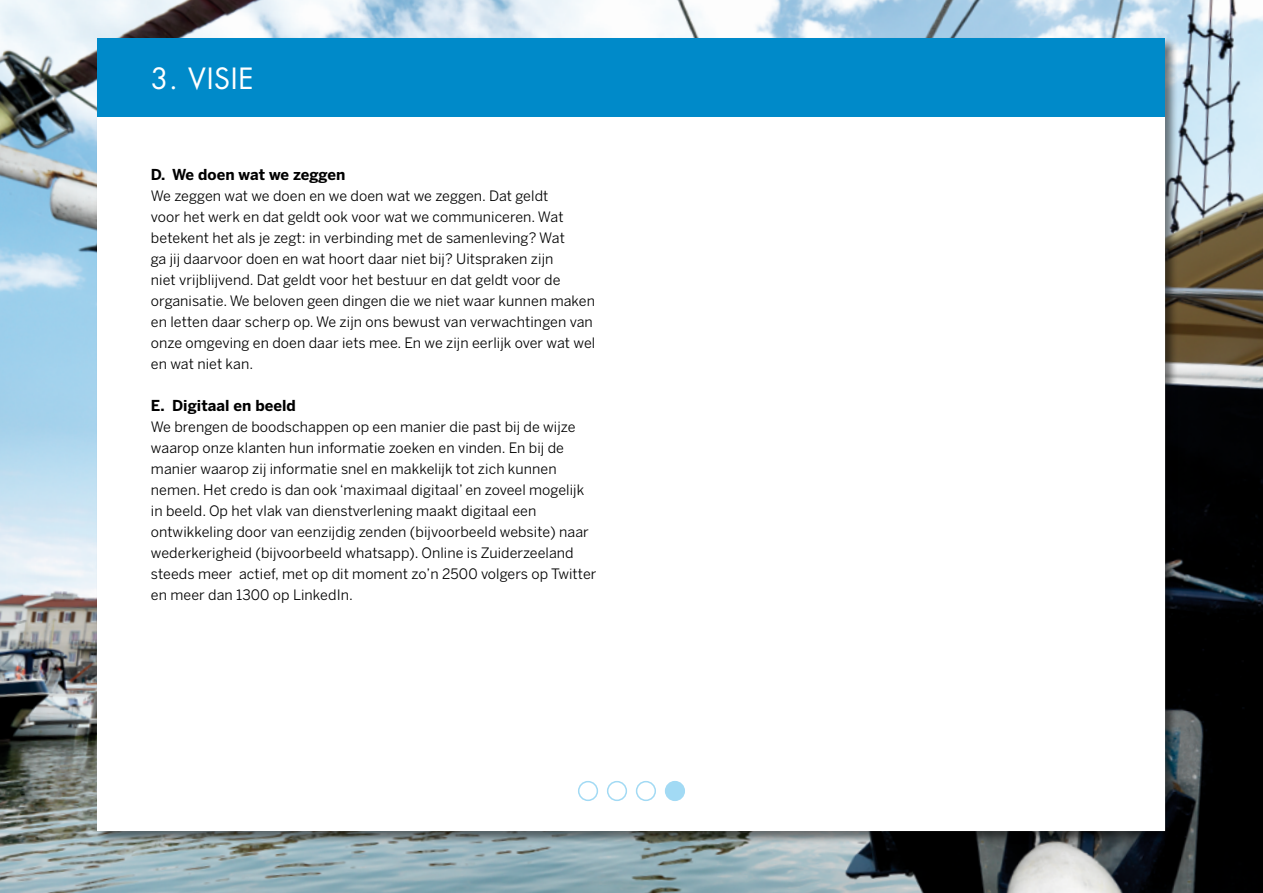
<style>
.page{position:relative;width:1263px;height:893px;background:#fff}
.page>*{position:absolute;margin:0;border:0;box-sizing:border-box;transform-origin:0 0}
.t1{font:28.5px "Futura";letter-spacing:.025em;color:#fff}
.t2{font:700 15px "Benton Sans";color:#000}
.t3{font:14.25px/21px "Benton Sans";letter-spacing:.005em;color:#000}
</style>
<div class="page">
<img style="left:0;top:0;width:1263px;height:893px">
<div style="left:97px;top:38px;width:1081px;height:807px;background:#000;opacity:.5"></div>
<div style="left:98px;top:38px;width:1067px;height:793px;background:#fff"></div>
<div style="left:98px;top:38px;width:1067px;height:79px;background:#008ac9"></div>
<div style="left:666px;top:782px;width:18px;height:18px;background:#a2daf4;border-radius:50%"></div>
<div style="left:665px;top:781px;width:20px;height:20px;border:2px solid #a2daf4;border-radius:50%"></div>
<div style="left:636px;top:781px;width:20px;height:20px;border:2px solid #a2daf4;border-radius:50%"></div>
<div style="left:607px;top:781px;width:20px;height:20px;border:2px solid #a2daf4;border-radius:50%"></div>
<div style="left:578px;top:781px;width:20px;height:20px;border:2px solid #a2daf4;border-radius:50%"></div>
<h1 class="t1" style="left:151px;top:60px;width:104px">3. VISIE</h1>
<p class="t2" style="left:151px;top:166px;width:196px">D. We doen wat we zeggen</p>
<p class="t3" style="left:151px;top:186px;width:446px">We zeggen wat we doen en we doen wat we zeggen. Dat geldt<br>voor het werk en dat geldt ook voor wat we communiceren. Wat betekent het als je zegt: in verbinding met de samenleving? Wat<br>ga jij daarvoor doen en wat hoort daar niet bij? Uitspraken zijn<br>niet vrijblijvend. Dat geldt voor het bestuur en dat geldt voor de organisatie. We beloven geen dingen die we niet waar kunnen maken en letten daar scherp op. We zijn ons bewust van verwachtingen van onze omgeving en doen daar iets mee. En we zijn eerlijk over wat wel en wat niet kan.</p>
<p class="t2" style="left:151px;top:397px;width:146px">E. Digitaal en beeld</p>
<p class="t3" style="left:151px;top:417px;width:447px">We brengen de boodschappen op een manier die past bij de wijze waarop onze klanten hun informatie zoeken en vinden. En bij de manier waarop zij informatie snel en makkelijk tot zich kunnen nemen. Het credo is dan ook ‘maximaal digitaal’ en zoveel mogelijk in beeld. Op het vlak van dienstverlening maakt digitaal een ontwikkeling door van eenzijdig zenden (bijvoorbeeld website) naar wederkerigheid (bijvoorbeeld whatsapp). Online is Zuiderzeeland steeds meer actief, met op dit moment zo’n 2500 volgers op Twitter en meer dan 1300 op LinkedIn.</p>
</div>
